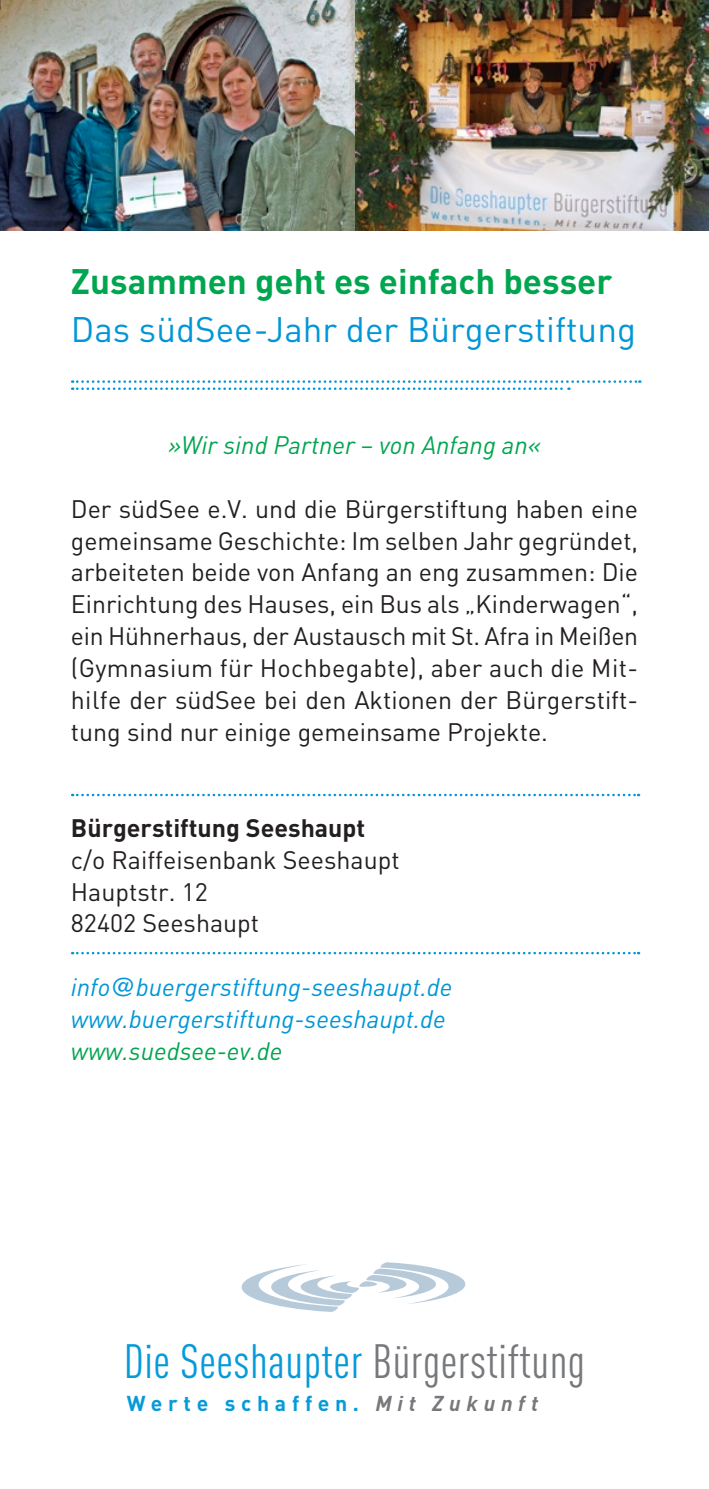
<style>
.page{position:relative;width:709px;height:1489px;background:#fff}
.page>*{position:absolute;margin:0;border:0;box-sizing:border-box;transform-origin:0 0}
.t1{font:47.5px "DIN Cond";letter-spacing:.01em;color:#069ad9}
.t2{font:35px "DIN";color:#0196d7}
.t3{font:700 35px "DIN";color:#00a54f}
.t4{font:25px/32px "DIN";color:#231f20;text-align:justify}
.t5{font:italic 25px/32px "DIN";color:#0196d7}
.t6{font:italic 25px "DIN";color:#00a54f}
.t7{font:700 25px "DIN";color:#231f20}
.t8{font:700 21.25px "DIN";letter-spacing:.27em;color:#069ad9}
.s1{font-family:"Helvetica";font-style:normal}
.s2{color:#76787b}
.s3{font-style:italic;color:#76787b}
</style>
<div class="page">
<svg style="left:241px;top:1262px;width:225px;height:49px"></svg>
<svg style="left:72px;top:380px;width:568px;height:10px"></svg>
<svg style="left:72px;top:793px;width:567px;height:3px"></svg>
<svg style="left:72px;top:951px;width:567px;height:3px"></svg>
<img style="left:0;top:0;width:709px;height:230px">
<h2 class="t3" style="left:71px;top:258px;width:543px">Zusammen geht es einfach besser</h2>
<h2 class="t2" style="left:71px;top:309px;width:566px">Das südSee-Jahr der Bürgerstiftung</h2>
<p class="t6" style="left:168px;top:429px;width:374px">»Wir sind Partner – von Anfang an«</p>
<p class="t4" style="left:71px;top:493px;width:568px">Der südSee e.V. und die Bürgerstiftung haben eine gemeinsame Geschichte: Im selben Jahr gegründet, arbeiteten beide von Anfang an eng zusammen: Die Einrichtung des Hauses, ein Bus als „Kinderwagen“, ein Hühnerhaus, der Austausch mit St. Afra in Meißen (Gymnasium für Hochbegabte), aber auch die Mit&shy;hilfe der südSee bei den Aktionen der Bürgerstift&shy;tung sind nur einige gemeinsame Projekte.</p>
<p class="t7" style="left:71px;top:810px;width:296px">Bürgerstiftung Seeshaupt</p>
<p class="t4" style="left:71px;top:844px;width:330px;text-align:left">c/o Raiffeisenbank Seeshaupt<br>Hauptstr. 12<br>82402 Seeshaupt</p>
<p class="t5" style="left:71px;top:970px;width:383px">info<span class="s1">@</span>buergerstiftung-seeshaupt.de www.buergerstiftung-seeshaupt.de</p>
<p class="t6" style="left:71px;top:1035px;width:213px">www.suedsee-ev.de</p>
<h1 class="t1" style="left:124px;top:1333px;width:463px">Die Seeshaupter <span class="s2">Bürgerstiftung</span></h1>
<p class="t8" style="left:127px;top:1388px;width:413px">Werte schaffen. <span class="s3">Mit Zukunft</span></p>
</div>
